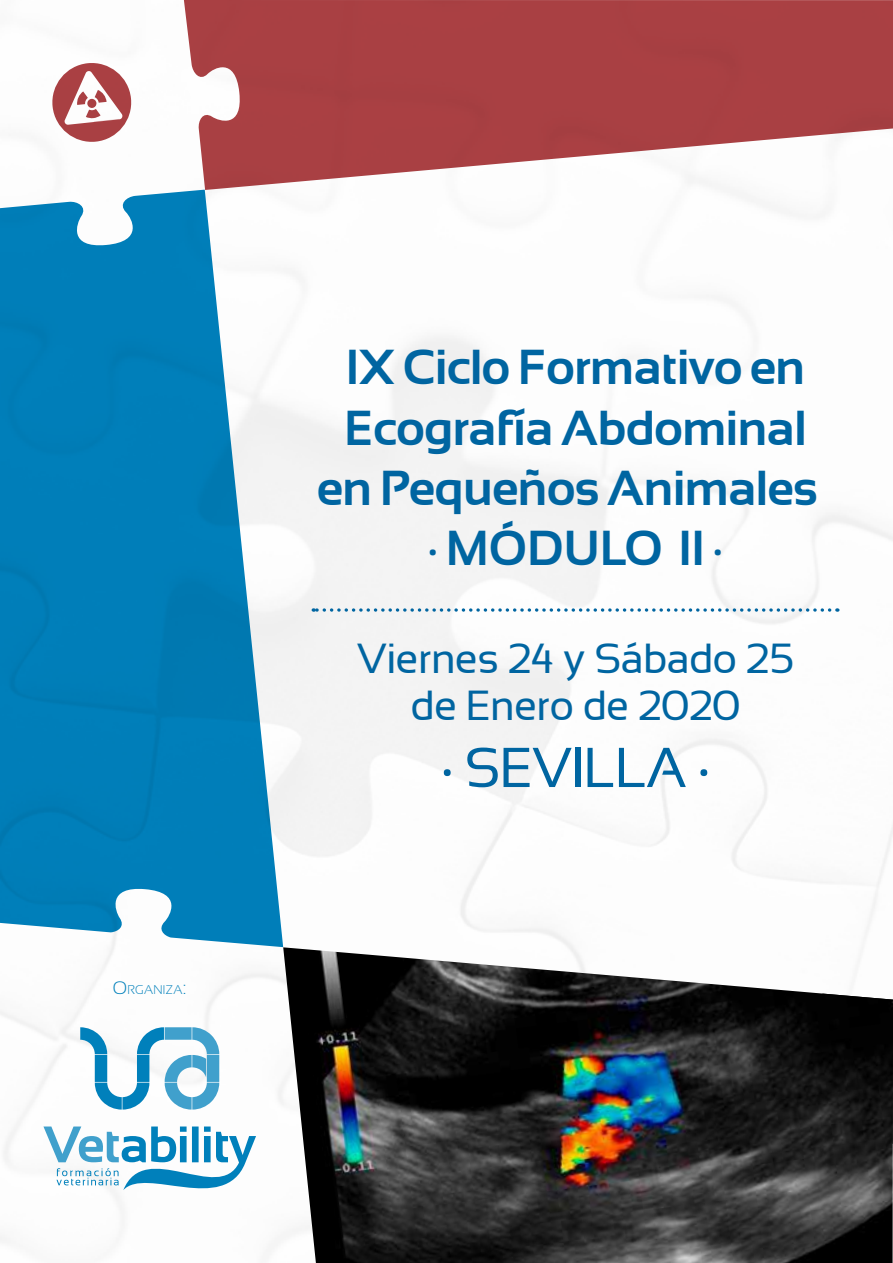
<style>
.page{position:relative;width:893px;height:1263px;background:#fff}
.page>*{position:absolute;margin:0;border:0;box-sizing:border-box;transform-origin:0 0}
.t1{font:56.1px "Sansation";letter-spacing:-.02em;color:#0065a1}
.t2{font:700 49.05px/60.4px "Sansation";letter-spacing:-.01em;color:#0065a1;text-align:center}
.t3{font:42.15px/47.4px "Sansation";letter-spacing:-.02em;color:#0065a1;text-align:center}
.t4{font:300 12.6px "Sansation";letter-spacing:.025em;color:#0080bb}
.s1{font-size:18px}
</style>
<div class="page">
<img style="left:0;top:99px;width:893px;height:1142px">
<svg style="left:52px;top:63px;width:79px;height:79px"></svg>
<svg style="left:0;top:190px;width:283px;height:757px;fill:#007eb9"></svg>
<svg style="left:43px;top:1126px;width:213px;height:89px"></svg>
<svg style="left:80px;top:1027px;width:139px;height:82px"></svg>
<svg style="left:184px;top:0;width:709px;height:190px;fill:#a94043"></svg>
<img style="left:283px;top:947px;width:610px;height:316px">
<svg style="left:313px;top:608px;width:517px;height:4px"></svg>
<p class="t4" style="left:113px;top:983px;width:75px"><span class="s1">O</span>RGANIZA<span class="s1">:</span></p>
<p class="t2" style="left:317px;top:337px;width:502px">IX Ciclo Formativo en<br>Ecografía Abdominal en Pequeños Animales · MÓDULO II ·</p>
<p class="t3" style="left:357px;top:635px;width:439px">Viernes 24 y Sábado 25 de Enero de 2020</p>
<p class="t1" style="left:441px;top:737px;width:270px">· SEVILLA ·</p>
</div>
